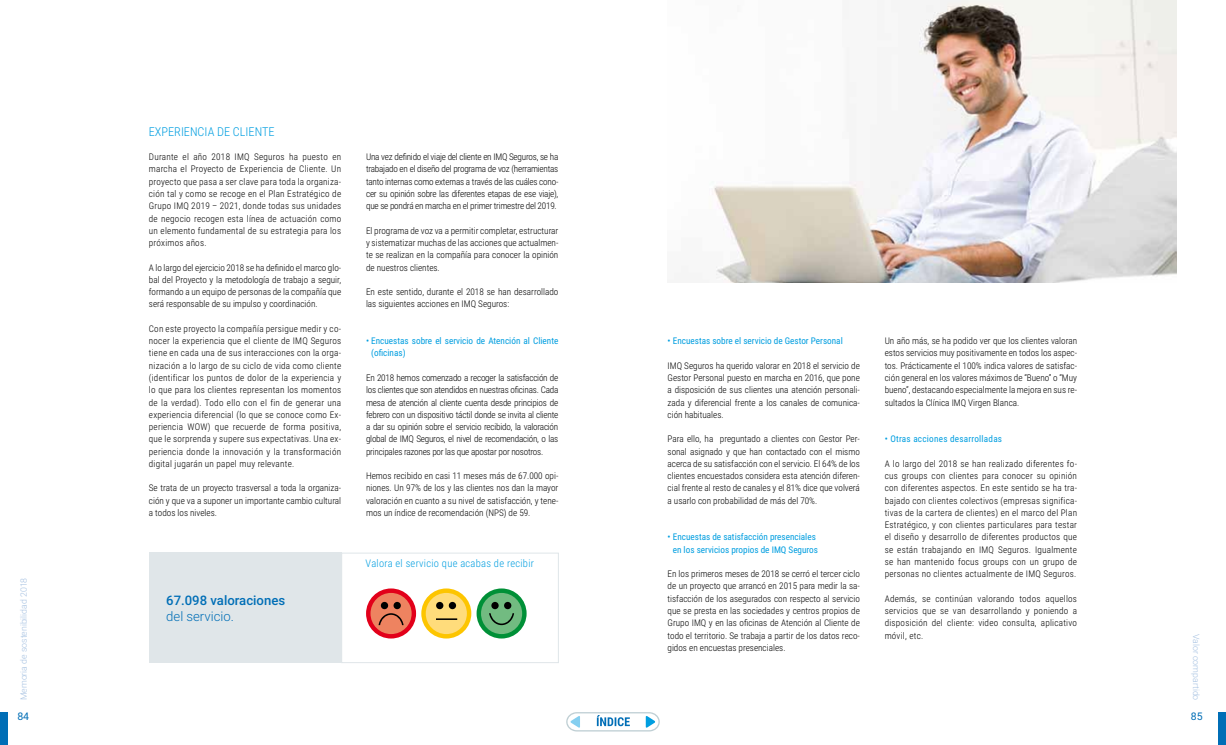
<style>
.page{position:relative;width:1226px;height:745px;background:#fff}
.page>*{position:absolute;margin:0;border:0;box-sizing:border-box;transform-origin:0 0}
.Sumario{font:500 13.12px/15.8px "Roboto";color:#006eb6}
._2_titulo{font:300 12.25px "Roboto Condensed";color:#009ee0}
.Titulo_de_cuadro{font:300 10.5px "Roboto Condensed";letter-spacing:.025em;color:#009ee0}
.t1{font:10.5px "Roboto";color:#006eb6}
.Texto{font:300 9.19px/12.2px "Roboto Condensed";color:#000;text-align:justify}
._4_titulo{font:9.19px/12.2px "Roboto Condensed";color:#009ee0}
._4_titulo-2{font:9.19px "Roboto Condensed";letter-spacing:.025em;color:#009ee0}
.t2{font:300 8.75px "Roboto";color:#a4c0e1}
.s1{font-weight:300}
</style>
<div class="page">
<svg style="left:566px;top:712px;width:93px;height:19px"></svg>
<img style="left:714px;top:0;width:462px;height:283px">
<svg style="left:366px;top:588px;width:50px;height:50px"></svg>
<div style="left:370px;top:592px;width:41px;height:41px;background:#ee8360;border-radius:50%"></div>
<svg style="left:381px;top:601px;width:7px;height:7px"></svg>
<svg style="left:393px;top:601px;width:8px;height:7px"></svg>
<svg style="left:378px;top:613px;width:25px;height:11px"></svg>
<svg style="left:421px;top:588px;width:50px;height:50px"></svg>
<div style="left:426px;top:592px;width:41px;height:41px;background:#ffdc7b;border-radius:50%"></div>
<div style="left:436px;top:601px;width:7px;height:7px;background:#000;border-radius:50%"></div>
<svg style="left:449px;top:601px;width:7px;height:7px"></svg>
<svg style="left:476px;top:588px;width:50px;height:50px"></svg>
<div style="left:481px;top:592px;width:41px;height:41px;background:#72bb81;border-radius:50%"></div>
<svg style="left:491px;top:601px;width:7px;height:7px"></svg>
<div style="left:504px;top:601px;width:7px;height:7px;background:#000;border-radius:50%"></div>
<svg style="left:489px;top:613px;width:25px;height:11px"></svg>
<svg style="left:436px;top:618px;width:21px;height:1px"></svg>
<div style="left:341px;top:552px;width:218px;height:110px;border:1px solid #e0e6e9"></div>
<div style="left:149px;top:552px;width:192px;height:110px;background:#e0e6e9"></div>
<div style="left:0;top:711px;width:7px;height:33px;background:#006eb6"></div>
<div style="left:1218px;top:711px;width:7px;height:33px;background:#006eb6"></div>
<p class="t2" style="left:18px;top:699px;width:124px;rotate:-90deg">Memoria de sostenibilidad 2018</p>
<p class="_2_titulo" style="left:149px;top:123px;width:127px">EXPERIENCIA DE CLIENTE</p>
<p class="Texto" style="left:149px;top:150px;width:194px">Durante el año 2018 IMQ Seguros ha puesto en marcha el Proyecto de Experiencia de Cliente. Un proyecto que pasa a ser clave para toda la organiza&shy;ción tal y como se recoge en el Plan Estratégico de Grupo IMQ 2019 – 2021, donde todas sus unidades de negocio recogen esta línea de actuación como un elemento fundamental de su estrategia para los próximos años.</p>
<p class="Texto" style="left:149px;top:261px;width:194px">A lo largo del ejercicio 2018 se ha definido el marco glo&shy;bal del Proyecto y la metodología de trabajo a seguir, formando a un equipo de personas de la compañía que será responsable de su impulso y coordinación.</p>
<p class="Texto" style="left:149px;top:322px;width:194px">Con este proyecto la compañía persigue medir y co&shy;nocer la experiencia que el cliente de IMQ Seguros tiene en cada una de sus interacciones con la orga&shy;nización a lo largo de su ciclo de vida como cliente (identificar los puntos de dolor de la experiencia y lo que para los clientes representan los momentos de la verdad). Todo ello con el fin de generar una experiencia diferencial (lo que se conoce como Ex&shy;periencia WOW) que recuerde de forma positiva, que le sorprenda y supere sus expectativas. Una ex&shy;periencia donde la innovación y la transformación digital jugarán un papel muy relevante.</p>
<p class="Texto" style="left:149px;top:481px;width:194px">Se trata de un proyecto trasversal a toda la organiza&shy;ción y que va a suponer un importante cambio cultural a todos los niveles.</p>
<p class="Sumario" style="left:166px;top:591px;width:120px">67.098 valoraciones <span class="s1">del servicio.</span></p>
<p class="Texto" style="left:366px;top:150px;width:194px">Una vez definido el viaje del cliente en IMQ Seguros, se ha trabajado en el diseño del programa de voz (herramientas tanto internas como externas a través de las cuáles cono&shy;cer su opinión sobre las diferentes etapas de ese viaje), que se pondrá en marcha en el primer trimestre del 2019.</p>
<p class="Texto" style="left:366px;top:224px;width:194px">El programa de voz va a permitir completar, estructurar y sistematizar muchas de las acciones que actualmen&shy;te se realizan en la compañía para conocer la opinión de nuestros clientes.</p>
<p class="Texto" style="left:366px;top:285px;width:194px">En este sentido, durante el 2018 se han desarrollado las siguientes acciones en IMQ Seguros:</p>
<p class="_4_titulo" style="left:371px;top:334px;width:189px;text-indent:-5px">• Encuestas sobre el servicio de Atención al Cliente (oficinas)</p>
<p class="Texto" style="left:366px;top:371px;width:194px">En 2018 hemos comenzado a recoger la satisfacción de los clientes que son atendidos en nuestras oficinas. Cada mesa de atención al cliente cuenta desde principios de febrero con un dispositivo táctil donde se invita al cliente a dar su opinión sobre el servicio recibido, la valoración global de IMQ Seguros, el nivel de recomendación, o las principales razones por las que apostar por nosotros.</p>
<p class="Texto" style="left:366px;top:469px;width:194px">Hemos recibido en casi 11 meses más de 67.000 opi&shy;niones. Un 97% de los y las clientes nos dan la mayor valoración en cuanto a su nivel de satisfacción, y tene&shy;mos un índice de recomendación (NPS) de 59.</p>
<p class="Titulo_de_cuadro" style="left:365px;top:555px;width:170px">Valora el servicio que acabas de recibir</p>
<p class="_4_titulo" style="left:667px;top:334px;width:177px">• Encuestas sobre el servicio de Gestor Personal</p>
<p class="Texto" style="left:667px;top:359px;width:194px">IMQ Seguros ha querido valorar en 2018 el servicio de Gestor Personal puesto en marcha en 2016, que pone a disposición de sus clientes una atención personali&shy;zada y diferencial frente a los canales de comunica&shy;ción habituales.</p>
<p class="Texto" style="left:667px;top:432px;width:194px">Para ello, ha preguntado a clientes con Gestor Per&shy;sonal asignado y que han contactado con el mismo acerca de su satisfacción con el servicio. El 64% de los clientes encuestados considera esta atención diferen&shy;cial frente al resto de canales y el 81% dice que volverá a usarlo con probabilidad de más del 70%.</p>
<p class="_4_titulo" style="left:667px;top:530px;width:152px;text-align:center">• Encuestas de satisfacción presenciales en los servicios propios de IMQ Seguros</p>
<p class="Texto" style="left:667px;top:567px;width:194px">En los primeros meses de 2018 se cerró el tercer ciclo de un proyecto que arrancó en 2015 para medir la sa&shy;tisfacción de los asegurados con respecto al servicio que se presta en las sociedades y centros propios de Grupo IMQ y en las oficinas de Atención al Cliente de todo el territorio. Se trabaja a partir de los datos reco&shy;gidos en encuestas presenciales.</p>
<p class="Texto" style="left:884px;top:334px;width:194px">Un año más, se ha podido ver que los clientes valoran estos servicios muy positivamente en todos los aspec&shy;tos. Prácticamente el 100% indica valores de satisfac&shy;ción general en los valores máximos de “Bueno” o “Muy bueno”, destacando especialmente la mejora en sus re&shy;sultados la Clínica IMQ Virgen Blanca.</p>
<p class="_4_titulo-2" style="left:884px;top:432px;width:119px">• Otras acciones desarrolladas</p>
<p class="Texto" style="left:884px;top:457px;width:194px">A lo largo del 2018 se han realizado diferentes fo&shy;cus groups con clientes para conocer su opinión con diferentes aspectos. En este sentido se ha tra&shy;bajado con clientes colectivos (empresas significa&shy;tivas de la cartera de clientes) en el marco del Plan Estratégico, y con clientes particulares para testar el diseño y desarrollo de diferentes productos que se están trabajando en IMQ Seguros. Igualmente se han mantenido focus groups con un grupo de personas no clientes actualmente de IMQ Seguros.</p>
<p class="Texto" style="left:884px;top:591px;width:194px">Además, se continúan valorando todos aquellos servicios que se van desarrollando y poniendo a disposición del cliente: video consulta, aplicativo móvil, etc.</p>
<p class="t2" style="left:1202px;top:633px;width:68px;rotate:90deg">Valor compartido</p>
<p class="t1" style="left:17px;top:708px;width:13px">84</p>
<p class="t1" style="left:1190px;top:708px;width:13px">85</p>
</div>
